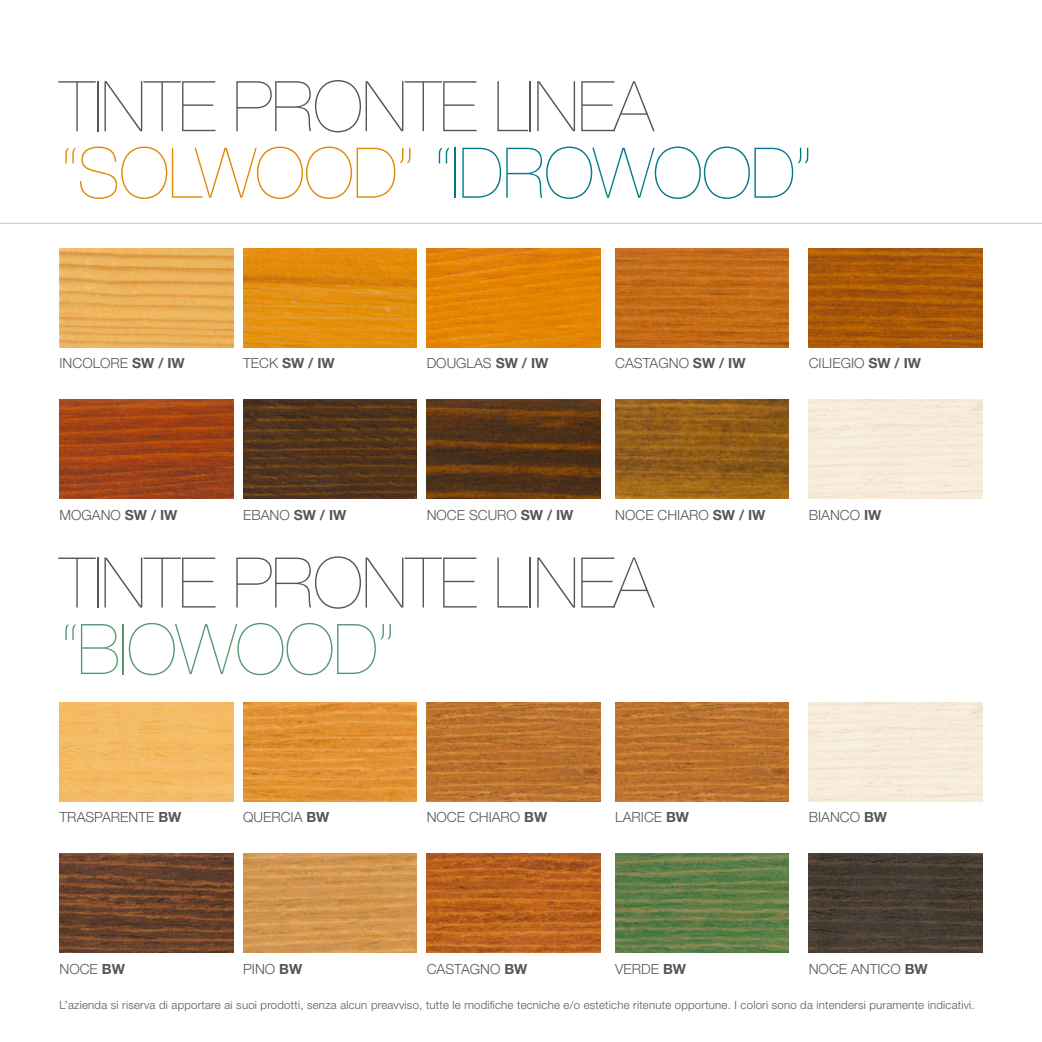
<style>
.page{position:relative;width:1042px;height:1042px;background:#fff}
.page>*{position:absolute;margin:0;border:0;box-sizing:border-box;transform-origin:0 0}
.t1{font:200 70px/66.5px "Helvetica Neue";letter-spacing:-.02em;color:#565656}
.t2{font:200 70px "Helvetica Neue";letter-spacing:-.02em;color:#549973}
.t3{font:300 14px "Helvetica Neue";color:#565656}
.t4{font:700 14px "Helvetica Neue";color:#565656}
.t5{font:300 11.38px "Helvetica Neue";letter-spacing:.02em;color:#565656}
.s1{color:#df8a00}
.s2{color:#00798b}
.s3{font-weight:700}
.s4{font-weight:300}
</style>
<div class="page">
<img style="left:60px;top:248px;width:173px;height:99px">
<img style="left:243px;top:248px;width:174px;height:99px">
<img style="left:427px;top:248px;width:173px;height:99px">
<img style="left:60px;top:399px;width:173px;height:100px">
<img style="left:809px;top:248px;width:173px;height:99px">
<img style="left:615px;top:248px;width:174px;height:99px">
<img style="left:615px;top:399px;width:174px;height:100px">
<img style="left:427px;top:399px;width:173px;height:100px">
<img style="left:243px;top:399px;width:174px;height:100px">
<img style="left:60px;top:702px;width:173px;height:99px">
<img style="left:243px;top:702px;width:174px;height:99px">
<img style="left:427px;top:702px;width:173px;height:99px">
<img style="left:60px;top:853px;width:173px;height:99px">
<img style="left:615px;top:702px;width:174px;height:99px">
<img style="left:615px;top:853px;width:174px;height:99px">
<img style="left:809px;top:853px;width:173px;height:99px">
<img style="left:427px;top:853px;width:173px;height:99px">
<img style="left:243px;top:853px;width:174px;height:99px">
<hr style="left:0;top:223px;width:1042px;height:1px;background:#c5c6c6">
<h1 class="t1" style="left:60px;top:72px;width:756px">TINTE PRONTE LINEA <span class="s1">“SOLWOOD”</span> <span class="s2">“IDROWOOD”</span></h1>
<p class="t3" style="left:60px;top:355px;width:127px">INCOLORE <span class="s3">SW / IW</span></p>
<p class="t4" style="left:243px;top:355px;width:93px"><span class="s4">TECK</span> SW / IW</p>
<p class="t3" style="left:427px;top:355px;width:123px">DOUGLAS <span class="s3">SW / IW</span></p>
<p class="t3" style="left:615px;top:355px;width:132px">CASTAGNO <span class="s3">SW / IW</span></p>
<p class="t3" style="left:809px;top:355px;width:114px">CILIEGIO <span class="s3">SW / IW</span></p>
<p class="t3" style="left:60px;top:506px;width:119px">MOGANO <span class="s3">SW / IW</span></p>
<p class="t3" style="left:243px;top:506px;width:105px">EBANO <span class="s3">SW / IW</span></p>
<p class="t3" style="left:427px;top:506px;width:148px">NOCE SCURO <span class="s3">SW / IW</span></p>
<p class="t3" style="left:615px;top:506px;width:152px">NOCE CHIARO <span class="s3">SW / IW</span></p>
<h1 class="t1" style="left:60px;top:548px;width:596px">TINTE PRONTE LINEA</h1>
<h1 class="t2" style="left:60px;top:609px;width:339px">“BIOWOOD”</h1>
<p class="t3" style="left:809px;top:506px;width:74px">BIANCO <span class="s3">IW</span></p>
<p class="t3" style="left:60px;top:809px;width:123px">TRASPARENTE <span class="s3">BW</span></p>
<p class="t3" style="left:243px;top:809px;width:88px">QUERCIA <span class="s3">BW</span></p>
<p class="t3" style="left:427px;top:809px;width:122px">NOCE CHIARO <span class="s3">BW</span></p>
<p class="t3" style="left:615px;top:809px;width:75px">LARICE <span class="s3">BW</span></p>
<p class="t3" style="left:809px;top:809px;width:80px">BIANCO <span class="s3">BW</span></p>
<p class="t3" style="left:60px;top:960px;width:67px">NOCE <span class="s3">BW</span></p>
<p class="t3" style="left:243px;top:960px;width:61px">PINO <span class="s3">BW</span></p>
<p class="t3" style="left:427px;top:960px;width:102px">CASTAGNO <span class="s3">BW</span></p>
<p class="t3" style="left:615px;top:960px;width:72px">VERDE <span class="s3">BW</span></p>
<p class="t3" style="left:809px;top:960px;width:121px">NOCE ANTICO <span class="s3">BW</span></p>
<p class="t5" style="left:60px;top:998px;width:916px">L’azienda si riserva di apportare ai suoi prodotti, senza alcun preavviso, tutte le modifiche tecniche e/o estetiche ritenute opportune. I colori sono da intendersi puramente indicativi.</p>
</div>
